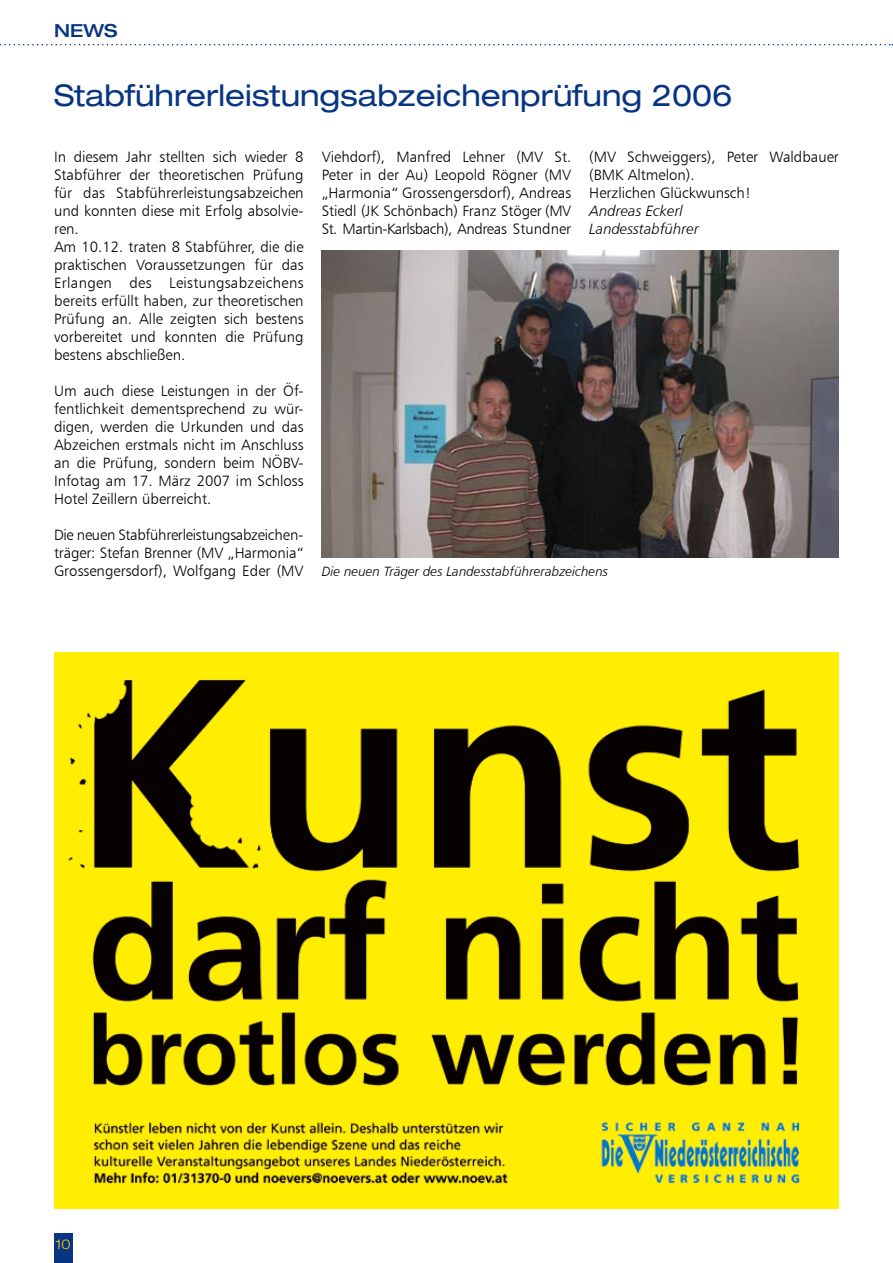
<style>
.page{position:relative;width:893px;height:1263px;background:#fff}
.page>*{position:absolute;margin:0;border:0;box-sizing:border-box;transform-origin:0 0}
.t1{font:expanded 30px "Helvetica Neue LT Std";color:#083582}
.t2{font:500 expanded 18px "Helvetica Neue LT Std";color:#083582}
.t3{font:15px/18px "Humanist 777 BT Light B";color:#000;text-align:justify}
.t4{font:15px/18px "Humanist 777 BT Light Italic B";color:#000}
.t5{font:13.5px "Humanist 777 BT Light Italic B";color:#000}
.t6{font:300 expanded 13.5px "Helvetica Neue LT Std";color:#fdca00}
</style>
<div class="page">
<div style="left:54px;top:1233px;width:18px;height:30px;background:#083582"></div>
<svg style="left:0;top:44px;width:893px;height:1px"></svg>
<img style="left:321px;top:251px;width:518px;height:306px">
<img style="left:54px;top:652px;width:785px;height:557px">
<p class="t2" style="left:54px;top:19px;width:65px">NEWS</p>
<h1 class="t1" style="left:54px;top:78px;width:680px">Stabführerleistungsabzeichenprüfung 2006</h1>
<p class="t3" style="left:322px;top:148px;width:251px">Viehdorf), Manfred Lehner (MV St.<br>Peter in der Au) Leopold Rögner (MV „Harmonia“ Grossengersdorf), Andreas Stiedl (JK Schönbach) Franz Stöger (MV St. Martin-Karlsbach), Andreas Stundner</p>
<p class="t3" style="left:589px;top:148px;width:251px;text-align:left">(MV Schweiggers), Peter Waldbauer (BMK Altmelon).<br>Herzlichen Glückwunsch!</p>
<p class="t3" style="left:54px;top:148px;width:251px;text-align:left">In diesem Jahr stellten sich wieder 8<br>Stabführer der theoretischen Prüfung für das Stabführerleistungsabzeichen und konnten diese mit Erfolg absolvie&shy;ren.<br>Am 10.12. traten 8 Stabführer, die die praktischen Voraussetzungen für das Erlangen des Leistungsabzeichens bereits erfüllt haben, zur theoretischen Prüfung an. Alle zeigten sich bestens vorbereitet und konnten die Prüfung bestens abschließen.</p>
<p class="t3" style="left:54px;top:382px;width:251px">Um auch diese Leistungen in der Öf&shy;fentlichkeit dementsprechend zu wür&shy;digen, werden die Urkunden und das Abzeichen erstmals nicht im Anschluss an die Prüfung, sondern beim NÖBV-Infotag am 17. März 2007 im Schloss Hotel Zeillern überreicht.</p>
<p class="t3" style="left:54px;top:526px;width:251px">Die neuen Stabführerleistungsabzeichen&shy;träger: Stefan Brenner (MV „Harmonia“ Grossengersdorf), Wolfgang Eder (MV</p>
<p class="t4" style="left:589px;top:202px;width:111px">Andreas Eckerl<br>Landesstabführer</p>
<p class="t5" style="left:322px;top:563px;width:288px">Die neuen Träger des Landesstabführerabzeichens</p>
<p class="t6" style="left:56px;top:1236px;width:17px">10</p>
</div>
